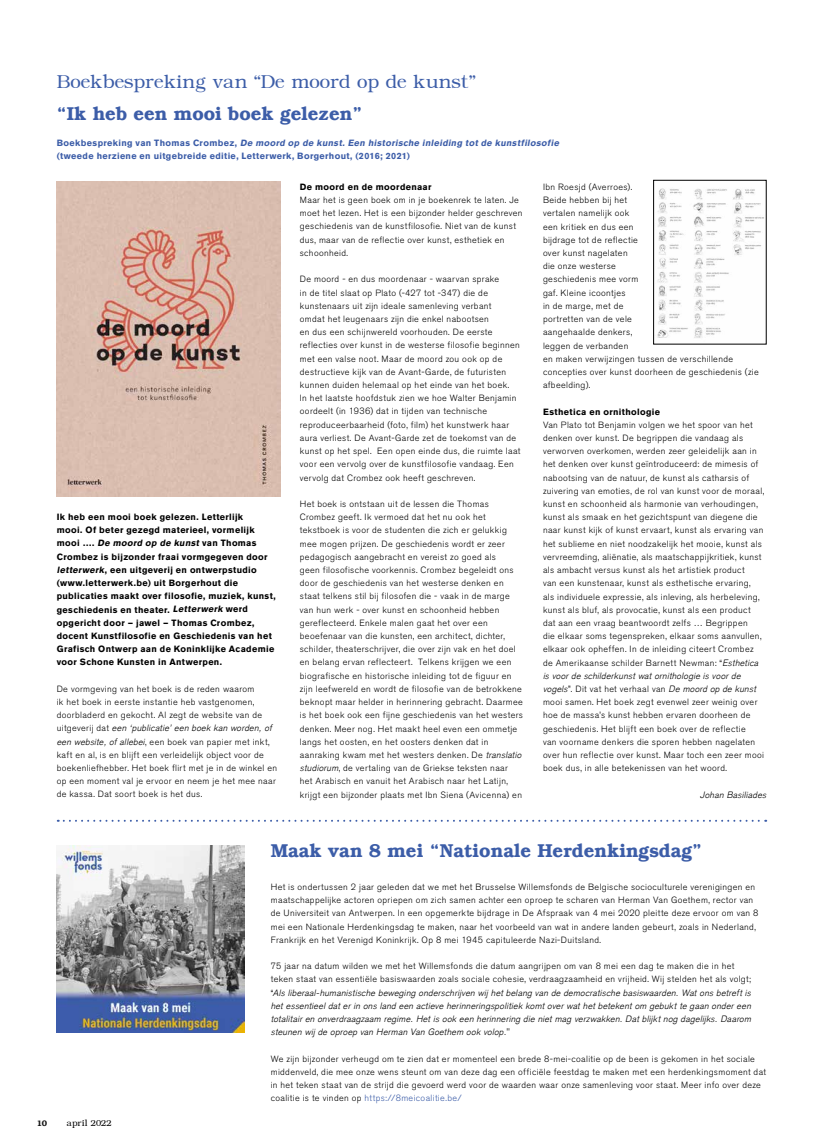
<style>
.page{position:relative;width:823px;height:1146px;background:#fff}
.page>*{position:absolute;margin:0;border:0;box-sizing:border-box;transform-origin:0 0}
.t1{font:600 18.5px "Bookman";color:#3c5da8}
.t2{font:300 17px "Bookman";color:#3c5da8}
.t3{font:300 9px/13.2px "Akzidenz Grotesk BE";letter-spacing:.04em;color:#000}
.t4{font:italic 300 9px/13.2px "Akzidenz Grotesk";letter-spacing:.035em;color:#000;text-align:justify}
.t5{font:700 9px/13.2px "Akzidenz Grotesk BE";letter-spacing:.04em;color:#000}
.t6{font:700 9px/13px "Akzidenz Grotesk BE";letter-spacing:.04em;color:#3c5da8}
.t7{font:300 8px "Bookman";letter-spacing:.01em;color:#000}
.t8{font:600 8px "Bookman";color:#131313}
.s1{font-style:italic}
.s2{font-family:"Akzidenz Grotesk BE";font-style:normal}
.s3{font-family:"Akzidenz Grotesk";font-style:italic}
.s4{color:#3c5da8}
</style>
<div class="page">
<svg style="left:58px;top:819px;width:707px;height:2px"></svg>
<img style="left:57px;top:845px;width:187px;height:187px">
<img style="left:657px;top:188px;width:106px;height:150px">
<div style="left:653px;top:180px;width:112px;height:164px;border:1px solid #000"></div>
<img style="left:57px;top:182px;width:223px;height:314px">
<h2 class="t2" style="left:57px;top:71px;width:420px">Boekbespreking van “De moord op de kunst”</h2>
<h1 class="t1" style="left:57px;top:102px;width:307px">“Ik heb een mooi boek gelezen”</h1>
<p class="t6" style="left:57px;top:136px;width:505px">B o e k b e s p r e k i n g va n T h o m a s C r o m b e z , <span class="s1">De moord op de kunst. Een historische inleiding tot de kunstfilosofie </span>(tweede herziene en uitgebreide editie, Letterwerk, Borgerhout, (2016; 2021)</p>
<p class="t5" style="left:57px;top:510px;width:220px">Ik heb een mooi boek gelezen. Letterlijk<br>mooi. Of beter gezegd materieel, vormelijk mooi …. <span class="s1">De moord op de kunst</span> van Thomas Crombez is bijzonder fraai vormgegeven door <span class="s1">letterwerk</span>, een uitgeverij en ontwerpstudio (www.letterwerk.be) uit Borgerhout die publicaties maakt over filosofie, muziek, kunst, geschiedenis en theater. <span class="s1">Letterwerk</span> werd opgericht door — jawel — Thomas Crombez, docent Kunstfilosofie en Geschiedenis van het Grafisch Ontwerp aan de Koninklijke Academie voor Schone Kunsten in Antwerpen.</p>
<p class="t3" style="left:57px;top:682px;width:207px">De vormgeving van het boek is de reden waarom ik het boek in eerste instantie heb vastgenomen, doorbladerd en gekocht. Al zegt de website van de</p>
<p class="t4" style="left:57px;top:721px;width:216px"><span class="s2">uitgeverij dat</span> een ‘publicatie’ een boek kan worden, of</p>
<p class="t3" style="left:57px;top:735px;width:222px"><span class="s3">een website, of allebei</span>, een boek van papier met inkt, kaft en al, is en blijft een verleidelijk object voor de boekenliefhebber. Het boek flirt met je in de winkel en op een moment val je ervoor en neem je het mee naar de kassa. Dat soort boek is het dus.</p>
<p class="t5" style="left:300px;top:180px;width:133px">De moord en de moordenaar</p>
<p class="t3" style="left:300px;top:193px;width:224px">Maar het is geen boek om in je boekenrek te laten. Je moet het lezen. Het is een bijzonder helder geschreven geschiedenis van de kunstfilosofie. Niet van de kunst dus, maar van de reflectie over kunst, esthetiek en schoonheid.</p>
<p class="t3" style="left:300px;top:273px;width:222px">De moord - en dus moordenaar - waarvan sprake<br>in de titel slaat op Plato (-427 tot -347) die de kunstenaars uit zijn ideale samenleving verbant<br>omdat het leugenaars zijn die enkel nabootsen<br>en dus een schijnwereld voorhouden. De eerste reflecties over kunst in de westerse filosofie beginnen met een valse noot. Maar de moord zou ook op de destructieve kijk van de Avant-Garde, de futuristen kunnen duiden helemaal op het einde van het boek.<br>In het laatste hoofdstuk zien we hoe Walter Benjamin oordeelt (in 1936) dat in tijden van technische reproduceerbaarheid (foto, film) het kunstwerk haar aura verliest. De Avant-Garde zet de toekomst van de kunst op het spel. Een open einde dus, die ruimte laat voor een vervolg over de kunstfilosofie vandaag. Een vervolg dat Crombez ook heeft geschreven.</p>
<p class="t3" style="left:300px;top:497px;width:224px">Het boek is ontstaan uit de lessen die Thomas Crombez geeft. Ik vermoed dat het nu ook het tekstboek is voor de studenten die zich er gelukkig mee mogen prijzen. De geschiedenis wordt er zeer pedagogisch aangebracht en vereist zo goed als<br>geen filosofische voorkennis. Crombez begeleidt ons door de geschiedenis van het westerse denken en staat telkens stil bij filosofen die - vaak in de marge van hun werk - over kunst en schoonheid hebben gereflecteerd. Enkele malen gaat het over een beoefenaar van die kunsten, een architect, dichter, schilder, theaterschrijver, die over zijn vak en het doel en belang ervan reflecteert. Telkens krijgen we een biografische en historische inleiding tot de figuur en zijn leefwereld en wordt de filosofie van de betrokkene beknopt maar helder in herinnering gebracht. Daarmee is het boek ook een fijne geschiedenis van het westers denken. Meer nog. Het maakt heel even een ommetje langs het oosten, en het oosters denken dat in aanraking kwam met het westers denken. De <span class="s3">translatio studiorum</span>, de vertaling van de Griekse teksten naar<br>het Arabisch en vanuit het Arabisch naar het Latijn, krijgt een bijzonder plaats met Ibn Siena (Avicenna) en</p>
<p class="t3" style="left:542px;top:180px;width:217px">Ibn Roesjd (Averroes).<br>Beide hebben bij het<br>vertalen namelijk ook<br>een kritiek en dus een<br>bijdrage tot de reflectie<br>over kunst nagelaten<br>die onze westerse<br>geschiedenis mee vorm<br>gaf. Kleine icoontjes<br>in de marge, met de<br>portretten van de vele<br>aangehaalde denkers,<br>leggen de verbanden<br>en maken verwijzingen tussen de verschillende concepties over kunst doorheen de geschiedenis (zie afbeelding).</p>
<p class="t5" style="left:542px;top:405px;width:118px">Esthetica en ornithologie</p>
<p class="t3" style="left:542px;top:418px;width:222px">Van Plato tot Benjamin volgen we het spoor van het denken over kunst. De begrippen die vandaag als verworven overkomen, werden zeer geleidelijk aan in het denken over kunst geïntroduceerd: de mimesis of nabootsing van de natuur, de kunst als catharsis of zuivering van emoties, de rol van kunst voor de moraal, kunst en schoonheid als harmonie van verhoudingen, kunst als smaak en het gezichtspunt van diegene die naar kunst kijk of kunst ervaart, kunst als ervaring van het sublieme en niet noodzakelijk het mooie, kunst als vervreemding, aliënatie, als maatschappijkritiek, kunst als ambacht versus kunst als het artistiek product<br>van een kunstenaar, kunst als esthetische ervaring, als individuele expressie, als inleving, als herbeleving, kunst als bluf, als provocatie, kunst als een product dat aan een vraag beantwoordt zelfs … Begrippen<br>die elkaar soms tegenspreken, elkaar soms aanvullen, elkaar ook opheffen. In de inleiding citeert Crombez de Amerikaanse schilder Barnett Newman: “<span class="s3">Esthetica</span></p>
<p class="t4" style="left:542px;top:669px;width:214px">is voor de schilderkunst wat ornithologie is voor de vogels<span class="s2">”. Dit vat het verhaal van</span> De moord op de kunst</p>
<p class="t3" style="left:542px;top:695px;width:222px">mooi samen. Het boek zegt evenwel zeer weinig over hoe de massa’s kunst hebben ervaren doorheen de geschiedenis. Het blijft een boek over de reflectie<br>van voorname denkers die sporen hebben nagelaten over hun reflectie over kunst. Maar toch een zeer mooi boek dus, in alle betekenissen van het woord.</p>
<p class="t4" style="left:699px;top:787px;width:68px">Johan Basiliades</p>
<h1 class="t1" style="left:270px;top:839px;width:433px">Maak van 8 mei “Nationale Herdenkingsdag”</h1>
<p class="t8" style="left:37px;top:1118px;width:12px">10</p>
<p class="t7" style="left:67px;top:1118px;width:46px">april 2022</p>
<p class="t3" style="left:270px;top:880px;width:489px">Het is ondertussen 2 jaar geleden dat we met het Brusselse Willemsfonds de Belgische socioculturele verenigingen en maatschappelijke actoren opriepen om zich samen achter een oproep te scharen van Herman Van Goethem, rector van de Universiteit van Antwerpen. In een opgemerkte bijdrage in De Afspraak van 4 mei 2020 pleitte deze ervoor om van 8 mei een Nationale Herdenkingsdag te maken, naar het voorbeeld van wat in andere landen gebeurt, zoals in Nederland, Frankrijk en het Verenigd Koninkrijk. Op 8 mei 1945 capituleerde Nazi-Duitsland.</p>
<p class="t3" style="left:270px;top:959px;width:481px">75 jaar na datum wilden we met het Willemsfonds die datum aangrijpen om van 8 mei een dag te maken die in het teken staat van essentiële basiswaarden zoals sociale cohesie, verdraagzaamheid en vrijheid. Wij stelden het als volgt;</p>
<p class="t4" style="left:270px;top:985px;width:481px"><span class="s2">“</span>Als liberaal-humanistische beweging onderschrijven wij het belang van de democratische basiswaarden. Wat ons betreft is het essentieel dat er in ons land een actieve herinneringspolitiek komt over wat het betekent om gebukt te gaan onder een totalitair en onverdraagzaam regime. Het is ook een herinnering die niet mag verzwakken. Dat blijkt nog dagelijks. Daarom steunen wij de oproep van Herman Van Goethem ook volop.<span class="s2">"</span></p>
<p class="t3" style="left:270px;top:1051px;width:496px">We zijn bijzonder verheugd om te zien dat er momenteel een brede 8-mei-coalitie op de been is gekomen in het sociale middenveld, die mee onze wens steunt om van deze dag een officiële feestdag te maken met een herdenkingsmoment dat in het teken staat van de strijd die gevoerd werd voor de waarden waar onze samenleving voor staat. Meer info over deze coalitie is te vinden op <span class="s4">https://8meicoalitie.be/</span></p>
</div>
